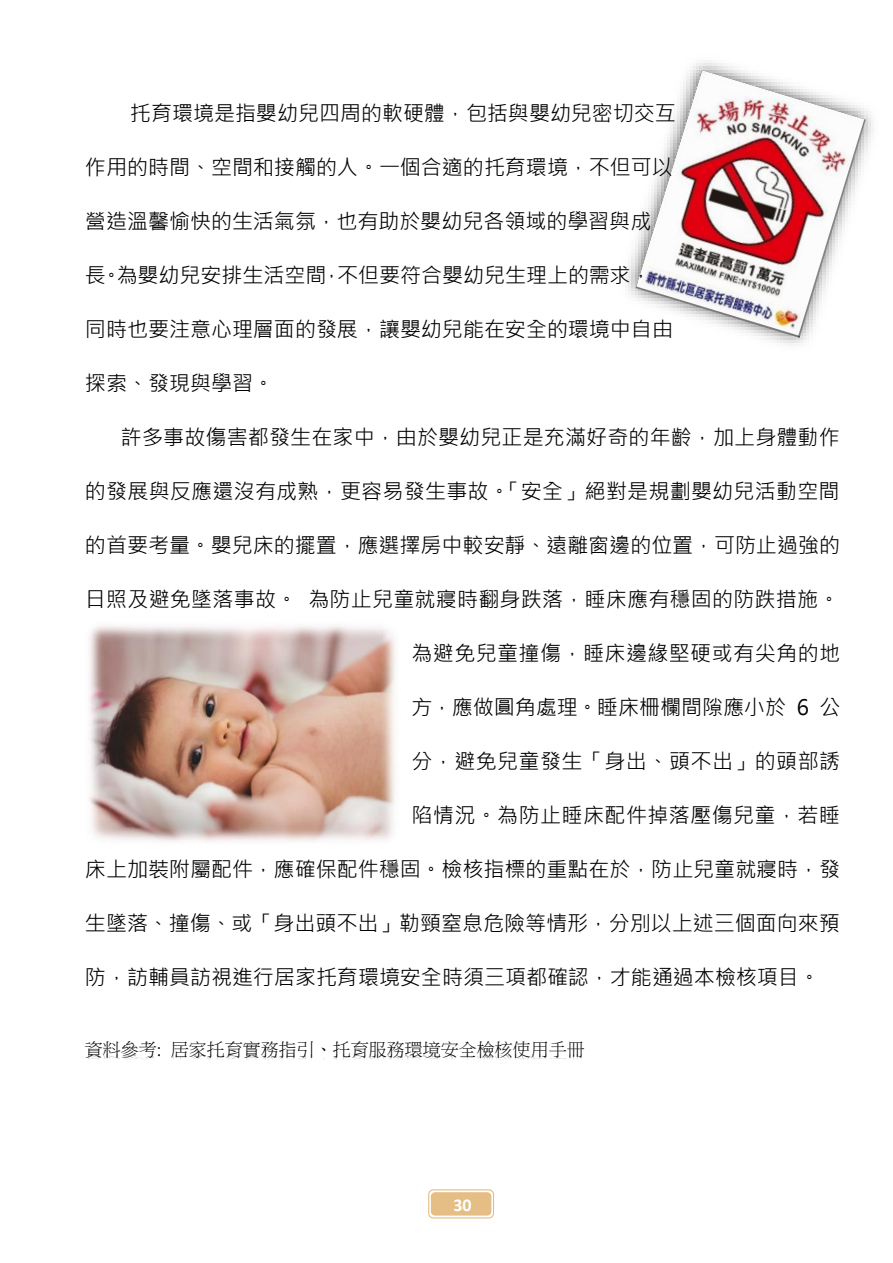
<style>
.page{position:relative;width:893px;height:1263px;background:#fff}
.page>*{position:absolute;margin:0;border:0;box-sizing:border-box;transform-origin:0 0}
.t1{font:21px "Microsoft Jheng Hei";color:#000}
.t2{font:18px "P Ming Li U";color:#000}
.t3{font:700 18px "Calibri";color:#fff}
</style>
<div class="page">
<svg style="left:429px;top:1190px;width:65px;height:28px"></svg>
<div style="left:428px;top:1189px;width:66px;height:29px;border:1px solid #e4be84;border-radius:5px"></div>
<div style="left:431px;top:1193px;width:60px;height:22px;background:#e4be84;border-radius:4px"></div>
<div style="left:431px;top:1192px;width:60px;height:23px;border:1px solid #e4be84;border-radius:4px"></div>
<img style="left:438px;top:1213px;width:49px;height:3px">
<img style="left:625px;top:60px;width:249px;height:286px">
<img style="left:636px;top:70px;width:230px;height:268px">
<img style="left:89px;top:626px;width:306px;height:216px">
<img style="left:88px;top:1055px;width:72px;height:5px">
<img style="left:172px;top:1055px;width:402px;height:5px">
<img style="left:576px;top:1055px;width:6px;height:4px">
<p class="t1" style="left:130px;top:98px;width:548px">托育環境是指嬰幼兒四周的軟硬體，包括與嬰幼兒密切交互</p>
<p class="t1" style="left:85px;top:152px;width:589px">作用的時間、空間和接觸的人。一個合適的托育環境，不但可以</p>
<p class="t1" style="left:85px;top:206px;width:568px">營造溫馨愉快的生活氣氛，也有助於嬰幼兒各領域的學習與成</p>
<p class="t1" style="left:85px;top:260px;width:568px">長。為嬰幼兒安排生活空間，不但要符合嬰幼兒生理上的需求，</p>
<p class="t1" style="left:85px;top:314px;width:590px">同時也要注意心理層面的發展，讓嬰幼兒能在安全的環境中自由</p>
<p class="t1" style="left:85px;top:368px;width:190px">探索、發現與學習。</p>
<p class="t1" style="left:121px;top:422px;width:720px">許多事故傷害都發生在家中，由於嬰幼兒正是充滿好奇的年齡，加上身體動作</p>
<p class="t1" style="left:85px;top:476px;width:756px">的發展與反應還沒有成熟，更容易發生事故。「安全」絕對是規劃嬰幼兒活動空間</p>
<p class="t1" style="left:85px;top:530px;width:757px">的首要考量。嬰兒床的擺置，應選擇房中較安靜、遠離窗邊的位置，可防止過強的</p>
<p class="t1" style="left:85px;top:584px;width:756px">日照及避免墜落事故。為防止兒童就寢時翻身跌落，睡床應有穩固的防跌措施。</p>
<p class="t1" style="left:411px;top:638px;width:430px">為避免兒童撞傷，睡床邊緣堅硬或有尖角的地</p>
<p class="t1" style="left:411px;top:692px;width:431px">方，應做圓角處理。睡床柵欄間隙應小於 6 公</p>
<p class="t1" style="left:411px;top:746px;width:430px">分，避免兒童發生「身出、頭不出」的頭部誘</p>
<p class="t1" style="left:411px;top:800px;width:430px">陷情況。為防止睡床配件掉落壓傷兒童，若睡</p>
<p class="t1" style="left:85px;top:854px;width:757px">床上加裝附屬配件，應確保配件穩固。檢核指標的重點在於，防止兒童就寢時，發</p>
<p class="t1" style="left:85px;top:908px;width:756px">生墜落、撞傷、或「身出頭不出」勒頸窒息危險等情形，分別以上述三個面向來預</p>
<p class="t1" style="left:85px;top:962px;width:736px">防，訪輔員訪視進行居家托育環境安全時須三項都確認，才能通過本檢核項目。</p>
<p class="t2" style="left:85px;top:1041px;width:501px">資料參考: 居家托育實務指引、托育服務環境安全檢核使用手冊</p>
<p class="t3" style="left:453px;top:1198px;width:20px">30</p>
</div>
